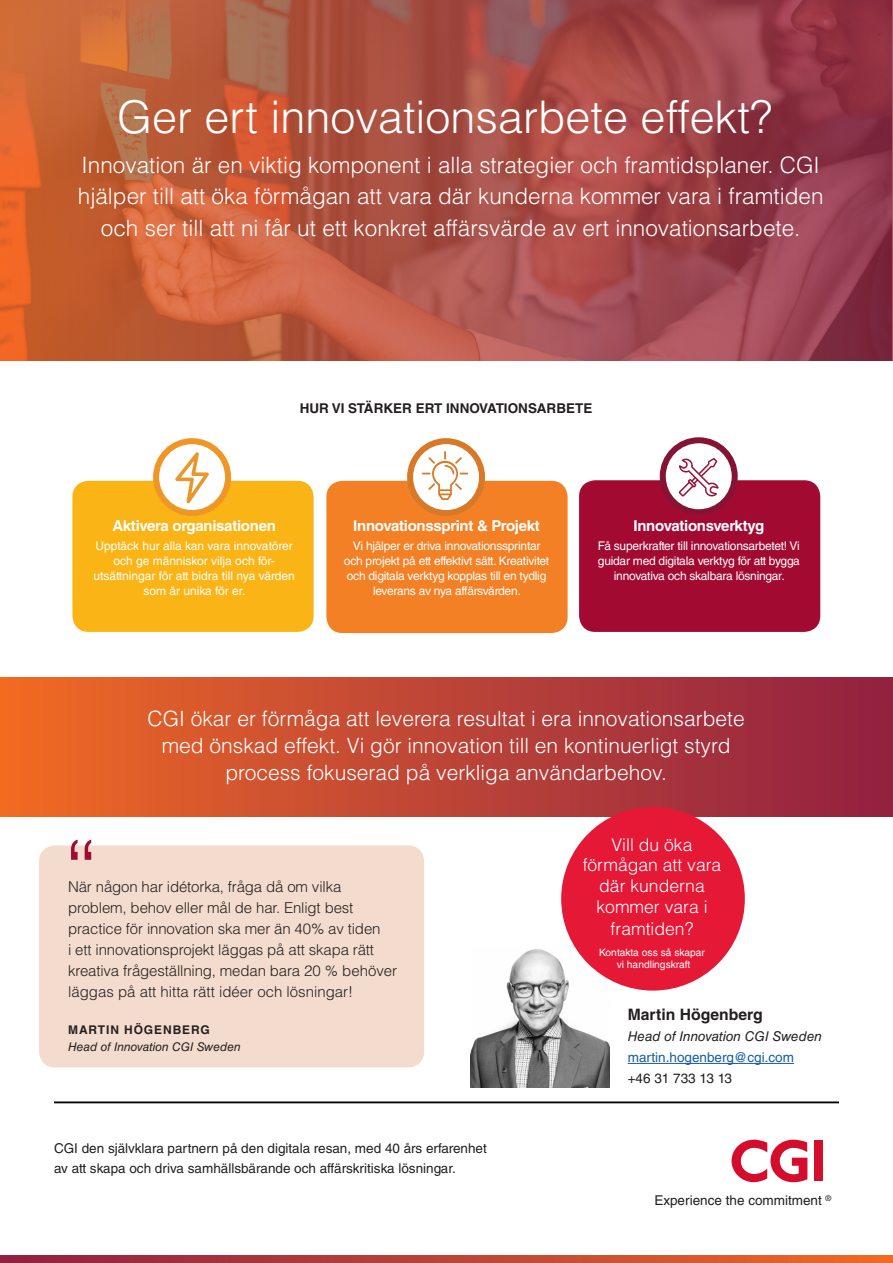
<style>
.page{position:relative;width:893px;height:1263px;background:#fff}
.page>*{position:absolute;margin:0;border:0;box-sizing:border-box;transform-origin:0 0}
.Paragraph_Style_1{font:300 90px "Helvetica LT Std";color:#a30a32}
.t1{font:300 45px "Helvetica LT Std";color:#fff}
.t2{font:300 22.5px/31.5px "Helvetica LT Std";color:#fff;text-align:center}
.t3{font:300 21px/27px "Helvetica LT Std";color:#fff;text-align:center}
.t4{font:300 17.55px/20.7px "Helvetica LT Std";color:#fff;text-align:center}
.Paragraph_Style_1-2{font:700 15.75px "Helvetica LT Std";color:#231f20}
.Paragraph_Style_1-3{font:300 15px/21px "Helvetica LT Std";letter-spacing:-.01em;color:#231f20}
.Paragraph_Style_1-4{font:700 15px "Helvetica LT Std";letter-spacing:-.02em;color:#fff}
.Paragraph_Style_1-5{font:13.5px/19.5px "Helvetica LT Std";color:#231f20}
.t5{font:700 13.5px "Helvetica LT Std";color:#231f20}
.Paragraph_Style_1-6{font:italic 13.5px "Helvetica LT Std";color:#231f20}
.Paragraph_Style_1-7{font:13.5px "Helvetica LT Std";color:#175d9e}
.Paragraph_Style_1-8{font:12px/15px "Helvetica LT Std";letter-spacing:-.02em;color:#fff;text-align:center}
.Paragraph_Style_1-9{font:12px/15px "Helvetica LT Std";color:#fff;text-align:center}
.Paragraph_Style_1-10{font:italic 12px "Helvetica LT Std";color:#231f20}
.Paragraph_Style_1-11{font:700 12px "Helvetica LT Std";letter-spacing:.075em;color:#231f20}
.t6{font:10.2px/12.5px "Helvetica LT Std";color:#fff;text-align:center}
</style>
<div class="page">
<svg style="left:732px;top:1140px;width:75px;height:42px"></svg>
<div style="left:814px;top:1140px;width:9px;height:41px;background:#d30d2b"></div>
<hr style="left:54px;top:1101px;width:785px;height:2px;background:#040503">
<svg style="left:0;top:1255px;width:893px;height:8px;background:#bd4434"></svg>
<img style="left:471px;top:948px;width:139px;height:139px">
<svg style="left:0;top:0;width:893px;height:361px;background:#ae5143"></svg>
<hr style="left:628px;top:1063px;width:166px;height:1px;background:#175d9e">
<div style="left:39px;top:845px;width:385px;height:222px;background:#f3dccd;border-radius:16px"></div>
<div style="left:326px;top:481px;width:242px;height:152px;background:#f48026;border-radius:16px"></div>
<svg style="left:410px;top:441px;width:72px;height:72px"></svg>
<div style="left:407px;top:438px;width:78px;height:78px;border:6px solid #d87929;border-radius:50%"></div>
<div style="left:579px;top:480px;width:241px;height:152px;background:#a30a32;border-radius:16px"></div>
<svg style="left:663px;top:440px;width:72px;height:72px"></svg>
<div style="left:660px;top:437px;width:78px;height:78px;border:6px solid #851434;border-radius:50%"></div>
<div style="left:72px;top:481px;width:242px;height:151px;background:#fbb416;border-radius:16px"></div>
<svg style="left:156px;top:441px;width:72px;height:72px"></svg>
<div style="left:153px;top:438px;width:78px;height:78px;border:6px solid #ef9626;border-radius:50%"></div>
<div style="left:0;top:677px;width:892px;height:139px;background:linear-gradient(to right,#ee6a26,#8f2143)"></div>
<svg style="left:422px;top:451px;width:46px;height:49px"></svg>
<svg style="left:175px;top:452px;width:34px;height:51px"></svg>
<svg style="left:679px;top:458px;width:40px;height:39px"></svg>
<div style="left:561px;top:807px;width:184px;height:183px;background:#e51836;border-radius:50%"></div>
<p class="t1" style="left:117px;top:89px;width:657px">Ger ert innovationsarbete effekt?</p>
<p class="t2" style="left:78px;top:149px;width:747px">Innovation är en viktig komponent i alla strategier och framtidsplaner. CGI hjälper till att öka förmågan att vara där kunderna kommer vara i framtiden och ser till att ni får ut ett konkret affärsvärde av ert innovationsarbete.</p>
<p class="t5" style="left:300px;top:400px;width:294px">HUR VI STÄRKER ERT INNOVATIONSARBETE</p>
<p class="Paragraph_Style_1-4" style="left:112px;top:516px;width:165px">Aktivera organisationen</p>
<p class="Paragraph_Style_1-9" style="left:93px;top:539px;width:203px">Upptäck hur alla kan vara innovatörer och ge människor vilja och för&shy;utsättningar för att bidra till nya värden som är unika för er.</p>
<p class="Paragraph_Style_1-4" style="left:353px;top:516px;width:188px">Innovationssprint &amp; Projekt</p>
<p class="Paragraph_Style_1-8" style="left:344px;top:539px;width:207px">Vi hjälper er driva innovationssprintar och projekt på ett effektivt sätt. Kreativitet och digitala verktyg kopplas till en tydlig leverans av nya affärsvärden.</p>
<p class="Paragraph_Style_1-4" style="left:634px;top:516px;width:132px">Innovationsverktyg</p>
<p class="Paragraph_Style_1-8" style="left:598px;top:539px;width:204px">Få superkrafter till innovationsarbetet! Vi guidar med digitala verktyg för att bygga innovativa och skalbara lösningar.</p>
<p class="t3" style="left:148px;top:705px;width:599px">CGI ökar er förmåga att leverera resultat i era innovationsarbete med önskad effekt. Vi gör innovation till en kontinuerligt styrd process fokuserad på verkliga användarbehov.</p>
<p class="Paragraph_Style_1" style="left:63px;top:816px;width:37px">“</p>
<p class="Paragraph_Style_1-3" style="left:68px;top:876px;width:331px">När någon har idétorka, fråga då om vilka problem, behov eller mål de har. Enligt best practice för innovation ska mer än 40% av tiden<br>i ett innovationsprojekt läggas på att skapa rätt kreativa frågeställning, medan bara 20 % behöver läggas på att hitta rätt idéer och lösningar!</p>
<p class="Paragraph_Style_1-11" style="left:68px;top:1022px;width:143px">MARTIN HÖGENBERG</p>
<p class="Paragraph_Style_1-10" style="left:68px;top:1039px;width:174px">Head of Innovation CGI Sweden</p>
<p class="Paragraph_Style_1-5" style="left:54px;top:1139px;width:434px">CGI den självklara partnern på den digitala resan, med 40 års erfarenhet av att skapa och driva samhällsbärande och affärskritiska lösningar.</p>
<p class="t4" style="left:583px;top:834px;width:140px">Vill du öka förmågan att vara där kunderna kommer vara i</p>
<p class="t4" style="left:611px;top:918px;width:84px">framtiden?</p>
<p class="t6" style="left:599px;top:946px;width:107px">Kontakta oss så skapar vi handlingskraft</p>
<p class="Paragraph_Style_1-2" style="left:628px;top:1005px;width:136px">Martin Högenberg</p>
<p class="Paragraph_Style_1-6" style="left:628px;top:1028px;width:196px">Head of Innovation CGI Sweden</p>
<p class="Paragraph_Style_1-7" style="left:628px;top:1049px;width:168px">martin.hogenberg@cgi.com</p>
<p class="Paragraph_Style_1-5" style="left:628px;top:1068px;width:106px">+46 31 733 13 13</p>
<p class="Paragraph_Style_1-5" style="left:654px;top:1191px;width:179px">Experience the commitment <sup>®</sup></p>
</div>
